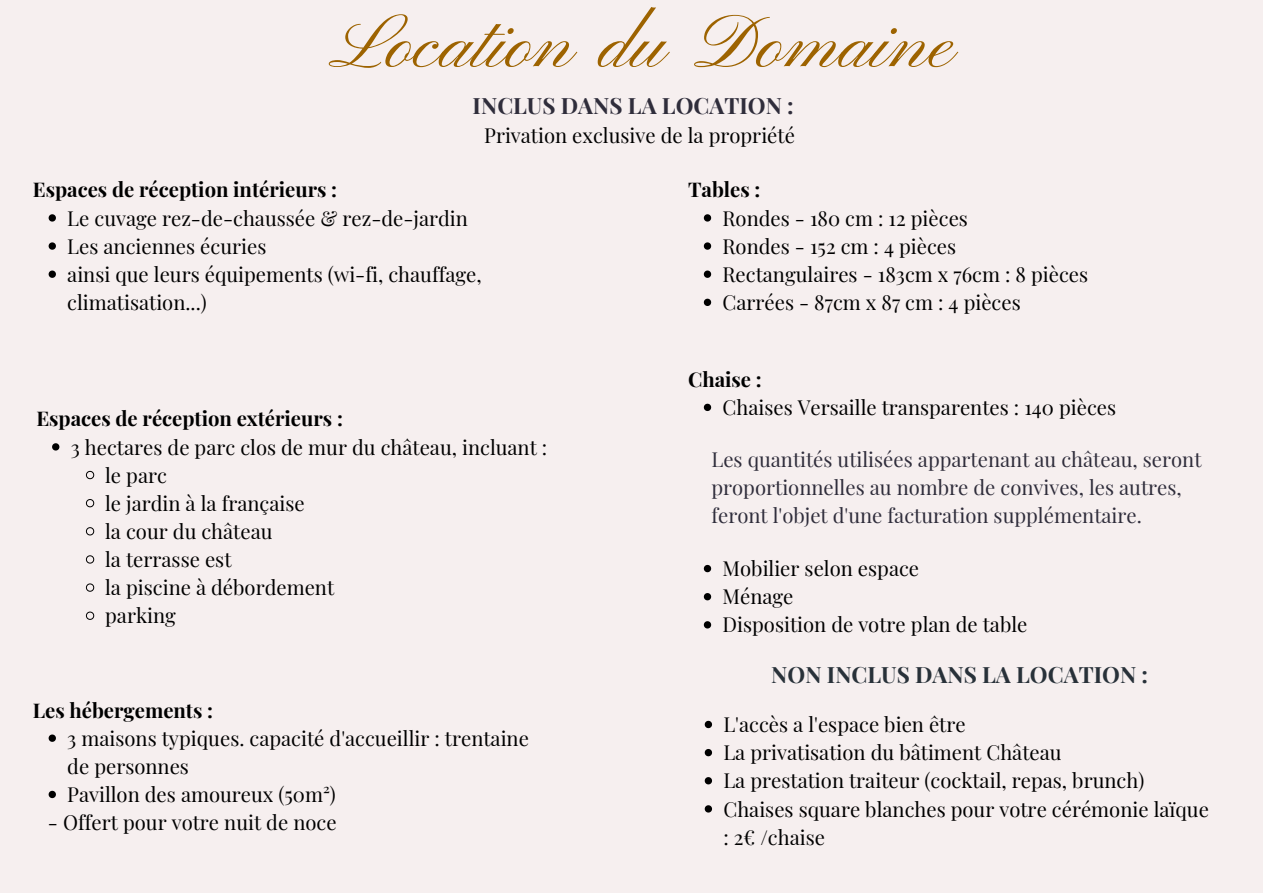
<style>
.page{position:relative;width:1263px;height:893px;background:#f6efef}
.page>*{position:absolute;margin:0;border:0;box-sizing:border-box;transform-origin:0 0}
.t1{font:76.95px "Pinyon Script";color:#9d6300}
.t2{font:700 22.5px "Playfair Display";color:#283139}
.t3{font:700 22.5px "Playfair Display";color:#2f2d3b}
.t4{font:20.25px/28.1px "Playfair Display";color:#000}
.t5{font:20.25px/28.1px "Playfair Display";color:#2f2d3b}
.t6{font:700 20.25px "Playfair Display";color:#000}
</style>
<div class="page">
<svg style="left:52px;top:443px;width:7px;height:7px"></svg>
<svg style="left:86px;top:471px;width:8px;height:8px"></svg>
<svg style="left:86px;top:499px;width:8px;height:8px"></svg>
<svg style="left:86px;top:527px;width:8px;height:8px"></svg>
<svg style="left:86px;top:555px;width:8px;height:9px"></svg>
<svg style="left:86px;top:583px;width:8px;height:9px"></svg>
<svg style="left:86px;top:611px;width:8px;height:9px"></svg>
<svg style="left:49px;top:214px;width:7px;height:8px"></svg>
<svg style="left:49px;top:242px;width:7px;height:8px"></svg>
<svg style="left:49px;top:270px;width:7px;height:8px"></svg>
<svg style="left:49px;top:734px;width:7px;height:8px"></svg>
<svg style="left:49px;top:791px;width:7px;height:7px"></svg>
<svg style="left:704px;top:214px;width:7px;height:8px"></svg>
<svg style="left:704px;top:242px;width:7px;height:8px"></svg>
<svg style="left:704px;top:270px;width:7px;height:8px"></svg>
<svg style="left:704px;top:299px;width:7px;height:7px"></svg>
<svg style="left:704px;top:404px;width:7px;height:7px"></svg>
<svg style="left:705px;top:721px;width:7px;height:7px"></svg>
<svg style="left:705px;top:749px;width:7px;height:7px"></svg>
<svg style="left:705px;top:777px;width:7px;height:7px"></svg>
<svg style="left:705px;top:805px;width:7px;height:7px"></svg>
<svg style="left:704px;top:565px;width:7px;height:7px"></svg>
<svg style="left:704px;top:593px;width:7px;height:7px"></svg>
<svg style="left:704px;top:621px;width:7px;height:7px"></svg>
<h1 class="t1" style="left:339px;top:1px;width:619px">Location du Domaine</h1>
<p class="t3" style="left:473px;top:89px;width:323px">INCLUS DANS LA LOCATION :</p>
<p class="t6" style="left:33px;top:175px;width:306px">Espaces de réception intérieurs :</p>
<p class="t4" style="left:484px;top:120px;width:312px">Privation exclusive de la propriété</p>
<p class="t6" style="left:688px;top:175px;width:74px">Tables :</p>
<p class="t4" style="left:67px;top:203px;width:416px">Le cuvage rez-de-chaussée &amp; rez-de-jardin Les anciennes écuries<br>ainsi que leurs équipements (wi-fi, chauffage, climatisation...)</p>
<p class="t6" style="left:36px;top:404px;width:308px">Espaces de réception extérieurs :</p>
<p class="t4" style="left:105px;top:432px;width:444px;text-indent:-34px">3 hectares de parc clos de mur du château, incluant : le parc<br>le jardin à la française<br>la cour du château<br>la terrasse est<br>la piscine à débordement<br>parking</p>
<p class="t6" style="left:33px;top:695px;width:182px">Les hébergements :</p>
<p class="t4" style="left:67px;top:723px;width:463px">3 maisons typiques. capacité d'accueillir : trentaine de personnes<br>Pavillon des amoureux (50m²)</p>
<p class="t4" style="left:48px;top:807px;width:290px">- Offert pour votre nuit de noce</p>
<p class="t4" style="left:722px;top:203px;width:367px">Rondes - 180 cm : 12 pièces<br>Rondes - 152 cm : 4 pièces<br>Rectangulaires - 183cm x 76cm : 8 pièces<br>Carrées - 87cm x 87 cm : 4 pièces</p>
<p class="t6" style="left:688px;top:365px;width:75px">Chaise :</p>
<p class="t4" style="left:722px;top:392px;width:395px">Chaises Versaille transparentes : 140 pièces</p>
<p class="t5" style="left:711px;top:445px;width:492px">Les quantités utilisées appartenant au château, seront proportionnelles au nombre de convives, les autres, feront l'objet d'une facturation supplémentaire.</p>
<p class="t4" style="left:722px;top:553px;width:306px">Mobilier selon espace<br>Ménage<br>Disposition de votre plan de table</p>
<p class="t2" style="left:771px;top:658px;width:378px">NON INCLUS DANS LA LOCATION :</p>
<p class="t4" style="left:723px;top:709px;width:487px">L'accès a l'espace bien être<br>La privatisation du bâtiment Château<br>La prestation traiteur (cocktail, repas, brunch)<br>Chaises square blanches pour votre cérémonie laïque : 2€ /chaise</p>
</div>
